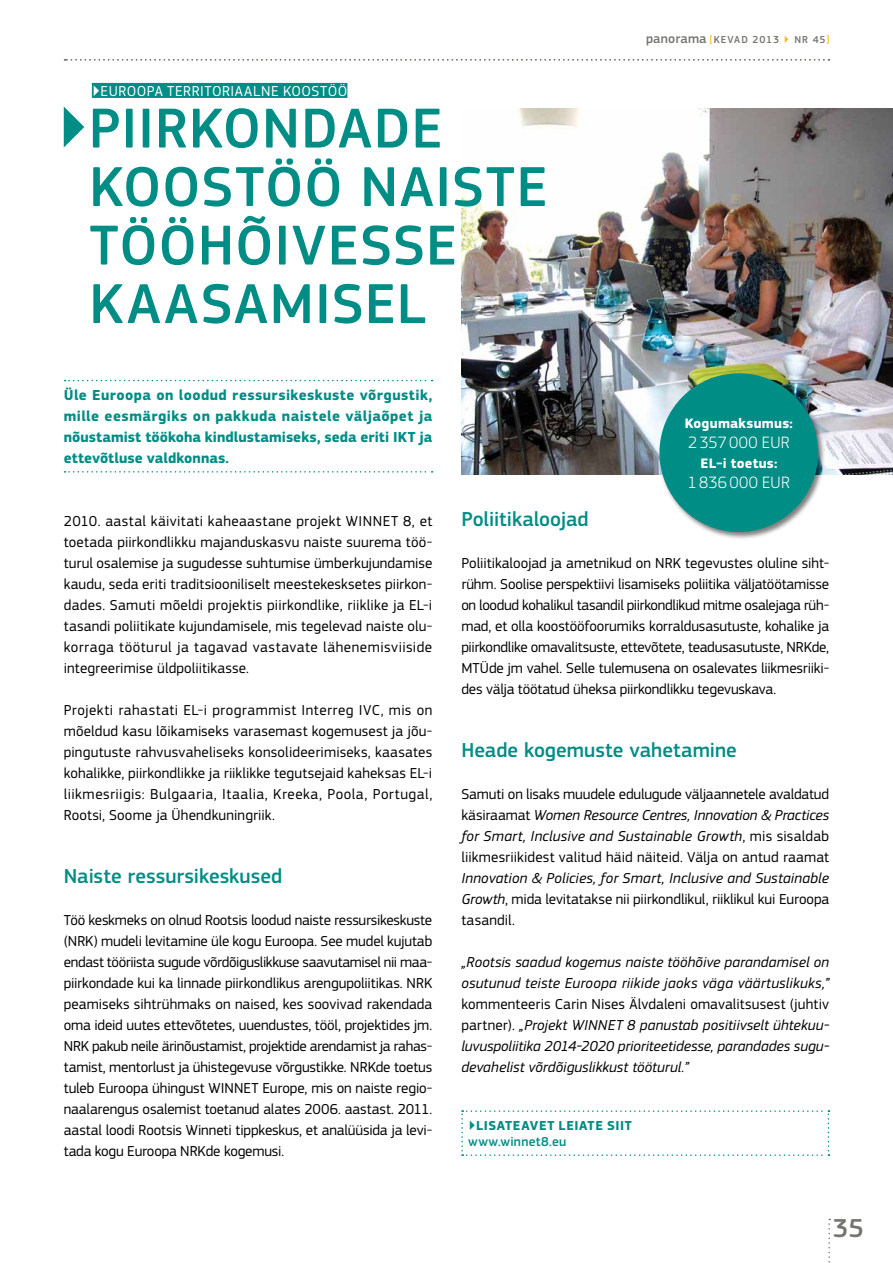
<style>
.page{position:relative;width:893px;height:1263px;background:#fff}
.page>*{position:absolute;margin:0;border:0;box-sizing:border-box;transform-origin:0 0}
.t1{font:500 58.5px/58.5px "PF Square Sans Pro";letter-spacing:.065em;color:#008d85}
.t2{font:500 27px "PF Square Sans Pro";color:#73766e}
.t3{font:500 21px "PF Square Sans Pro";letter-spacing:-.005em;color:#008d85}
.t4{font:300 17.1px "PF Square Sans Pro";letter-spacing:.02em;color:#fff}
.t5{font:15px/21px "PF Square Sans Pro";letter-spacing:.005em;color:#000;text-align:justify}
.t6{font:italic 15px/21px "PF Square Sans Pro";letter-spacing:.01em;color:#000}
.t7{font:700 15px/21px "PF Square Sans Pro";color:#008d85;text-align:justify}
.t8{font:15px "PF Square Sans Pro";color:#fff}
.t9{font:700 14.25px "PF Square Sans Pro";letter-spacing:.015em;color:#fff}
.t10{font:700 13.5px "PF Square Sans Pro";color:#008d85}
.t11{font:500 13.5px "PF Square Sans Pro";letter-spacing:.02em;color:#008d85}
.t12{font:500 10.5px "PF Square Sans Pro";letter-spacing:.075em;color:#73766e}
.s1{font-size:13.5px}
.s2{color:#fabc20}
.s3{font-style:italic}
.s4{font-style:normal}
</style>
<div class="page">
<img style="left:461px;top:108px;width:432px;height:367px">
<svg style="left:461px;top:1110px;width:368px;height:46px"></svg>
<svg style="left:65px;top:380px;width:368px;height:1px"></svg>
<svg style="left:65px;top:471px;width:368px;height:2px"></svg>
<div style="left:92px;top:83px;width:255px;height:15px;background:#008d85"></div>
<div style="left:658px;top:372px;width:168px;height:168px;background:#000;opacity:.5"></div>
<div style="left:659px;top:373px;width:159px;height:159px;background:#008d85;border-radius:50%"></div>
<svg style="left:828px;top:1219px;width:2px;height:44px"></svg>
<svg style="left:65px;top:59px;width:764px;height:2px"></svg>
<p class="t8" style="left:92px;top:82px;width:27px">▶Euroopa</p>
<p class="t8" style="left:167px;top:82px;width:9px">territoriaalne</p>
<p class="t8" style="left:283px;top:82px;width:10px">koostöö</p>
<h1 class="t1" style="left:89px;top:100px;width:459px;text-indent:-34px">▶Pii rkondade koostöö naiste tööhõivesse kaasami sel</h1>
<p class="t7" style="left:64px;top:385px;width:370px">Üle Euroopa on loodud ressursikeskuste võrgustik, mille eesmärgiks on pakkuda naistele väljaõpet ja nõustamist töökoha kindlustamiseks, seda eriti IKT ja ettevõtluse valdkonnas.</p>
<p class="t12" style="left:646px;top:33px;width:185px"><span class="s1">panorama</span> <span class="s2">[</span>Kevad 2013 <span class="s2">▶</span> Nr 45<span class="s2">]</span></p>
<p class="t9" style="left:685px;top:415px;width:110px">Kogumaksumus:</p>
<p class="t4" style="left:688px;top:432px;width:103px">2357000 EUR</p>
<p class="t9" style="left:700px;top:455px;width:79px">El-i toetus:</p>
<p class="t4" style="left:688px;top:472px;width:103px">1836000 EUR</p>
<p class="t5" style="left:64px;top:510px;width:370px">2010. aastal käivitati kaheaastane projekt WINNET 8, et toetada piirkondlikku majanduskasvu naiste suurema töö&shy;turul osalemise ja sugudesse suhtumise ümberkujundamise kaudu, seda eriti traditsiooniliselt meestekesksetes piirkon&shy;dades. Samuti mõeldi projektis piirkondlike, riiklike ja EL-i tasandi poliitikate kujundamisele, mis tegelevad naiste olu&shy;korraga tööturul ja tagavad vastavate lähenemisviiside integreerimise üldpoliitikasse.</p>
<p class="t5" style="left:64px;top:699px;width:370px">Projekti rahastati EL-i programmist Interreg IVC, mis on mõeldud kasu lõikamiseks varasemast kogemusest ja jõu&shy;pingutuste rahvusvaheliseks konsolideerimiseks, kaasates kohalikke, piirkondlikke ja riiklikke tegutsejaid kaheksas EL-i liikmesriigis: Bulgaaria, Itaalia, Kreeka, Poola, Portugal, Rootsi, Soome ja Ühendkuningriik.</p>
<h3 class="t3" style="left:64px;top:863px;width:220px">Naiste ressursikeskused</h3>
<p class="t5" style="left:64px;top:909px;width:370px">Töö keskmeks on olnud Rootsis loodud naiste ressursikeskuste (NRK) mudeli levitamine üle kogu Euroopa. See mudel kujutab endast tööriista sugude võrdõiguslikkuse saavutamisel nii maa&shy;piirkondade kui ka linnade piirkondlikus arengupoliitikas. NRK peamiseks sihtrühmaks on naised, kes soovivad rakendada oma ideid uutes ettevõtetes, uuendustes, tööl, projektides jm.<br>NRK pakub neile ärinõustamist, projektide arendamist ja rahas&shy;tamist, mentorlust ja ühistegevuse võrgustikke. NRKde toetus tuleb Euroopa ühingust WINNET Europe, mis on naiste regio&shy;naalarengus osalemist toetanud alates 2006. aastast. 2011. aastal loodi Rootsis Winneti tippkeskus, et analüüsida ja levi&shy;tada kogu Euroopa NRKde kogemusi.</p>
<h3 class="t3" style="left:461px;top:506px;width:129px">Poliitikaloojad</h3>
<p class="t5" style="left:461px;top:552px;width:369px">Poliitikaloojad ja ametnikud on NRK tegevustes oluline siht&shy;rühm. Soolise perspektiivi lisamiseks poliitika väljatöötamisse on loodud kohalikul tasandil piirkondlikud mitme osalejaga rüh&shy;mad, et olla koostööfoorumiks korraldusasutuste, kohalike ja piirkondlike omavalitsuste, ettevõtete, teadusasutuste, NRKde, MTÜde jm vahel. Selle tulemusena on osalevates liikmesriiki&shy;des välja töötatud üheksa piirkondlikku tegevuskava.</p>
<h3 class="t3" style="left:461px;top:737px;width:277px">Heade kogemuste vahetamine</h3>
<p class="t5" style="left:461px;top:783px;width:369px">Samuti on lisaks muudele edulugude väljaannetele avaldatud käsiraamat <span class="s3">Women Resource Centres, Innovation &amp; Practices for Smart, Inclusive and Sustainable Growth</span>, mis sisaldab liikmesriikidest valitud häid näiteid. Välja on antud raamat</p>
<p class="t5" style="left:461px;top:867px;width:369px"><span class="s3">Innovation &amp; Policies, for Smart, Inclusive and Sustainable Growth</span>, mida levitatakse nii piirkondlikul, riiklikul kui Euroopa tasandil.</p>
<p class="t6" style="left:461px;top:951px;width:369px">„Rootsis saadud kogemus naiste tööhõive parandamisel on osutunud teiste Euroopa riikide jaoks väga väärtuslikuks,”</p>
<p class="t6" style="left:461px;top:993px;width:369px;text-align:justify"><span class="s4">kommenteeris Carin Nises Älvdaleni omavalitsusest (juhtiv partner).</span> „Projekt WINNET 8 panustab positiivselt ühtekuu&shy;luvuspoliitika 2014-2020 prioriteetidesse, parandades sugu&shy;devahelist võrdõiguslikkust tööturul.”</p>
<p class="t10" style="left:468px;top:1118px;width:25px">▶Lisateavet</p>
<p class="t10" style="left:559px;top:1118px;width:9px">leiate</p>
<p class="t10" style="left:607px;top:1118px;width:8px">siit</p>
<p class="t11" style="left:468px;top:1134px;width:100px">www.winnet8.eu</p>
<h2 class="t2" style="left:833px;top:1212px;width:32px">35</h2>
</div>
